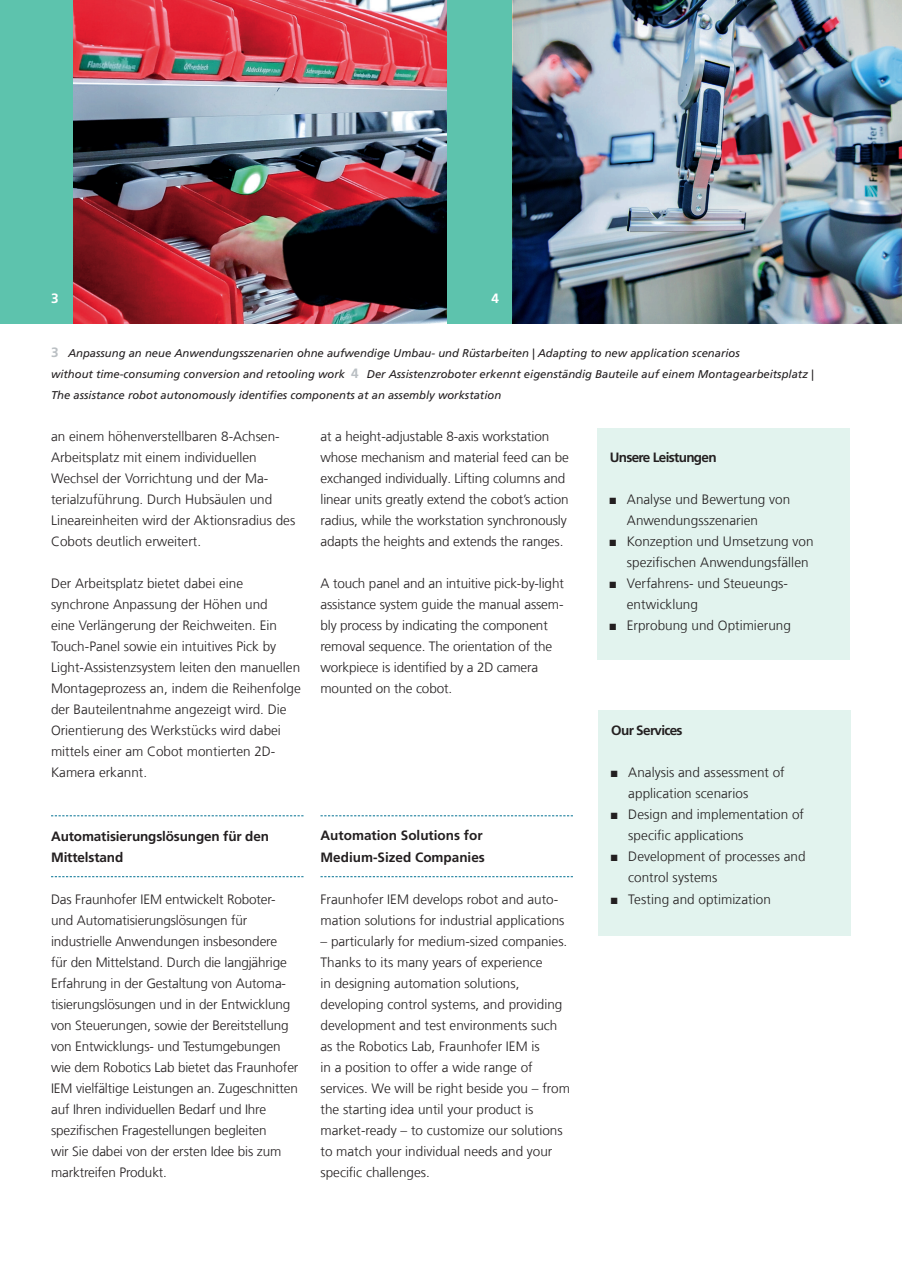
<style>
.page{position:relative;width:902px;height:1272px;background:#fff}
.page>*{position:absolute;margin:0;border:0;box-sizing:border-box;transform-origin:0 0}
.t1{font:300 13.5px/21px "Frutiger LT Com";color:#231f20}
.t2{font:700 13.5px/21px "Frutiger LT Com";letter-spacing:-.01em;color:#231f20}
.t3{font:700 13.5px "Frutiger LT Com";letter-spacing:-.05em;color:#231f20}
.t4{font:700 13.5px "Frutiger LT Com";color:#fff}
.t5{font:italic 11.25px/21px "Frutiger LT Com";color:#231f20}
.s1{font-weight:700;font-style:normal;font-size:13.5px;color:#babfc3}
.s2{font-family:"Arial Narrow";font-weight:400}
</style>
<div class="page">
<svg style="left:51px;top:815px;width:252px;height:1px"></svg>
<svg style="left:51px;top:876px;width:252px;height:1px"></svg>
<div style="left:0;top:0;width:901px;height:324px;background:#5dc3ad"></div>
<svg style="left:320px;top:815px;width:253px;height:1px"></svg>
<svg style="left:320px;top:876px;width:253px;height:1px"></svg>
<img style="left:513px;top:0;width:388px;height:324px">
<img style="left:73px;top:0;width:373px;height:324px">
<div style="left:598px;top:711px;width:252px;height:224px;background:#e2f3ee"></div>
<div style="left:597px;top:428px;width:252px;height:232px;background:#e2f3ee"></div>
<p class="t4" style="left:51px;top:290px;width:9px">3</p>
<p class="t4" style="left:491px;top:290px;width:9px">4</p>
<p class="t5" style="left:51px;top:343px;width:764px"><span class="s1">3</span> Anpassung an neue Anwendungsszenarien ohne aufwendige Umbau- und Rüstarbeiten | Adapting to new application scenarios<br>without time-consuming conversion and retooling work <span class="s1">4</span> Der Assistenzroboter erkennt eigenständig Bauteile auf einem Montagearbeitsplatz |<br>The assistance robot autonomously identifies components at an assembly workstation</p>
<p class="t1" style="left:51px;top:426px;width:246px">an einem höhenverstellbaren 8-Achsen-Arbeitsplatz mit einem individuellen Wechsel der Vorrichtung und der Ma&shy;terialzuführung. Durch Hubsäulen und Lineareinheiten wird der Aktionsradius des Cobots deutlich erweitert.</p>
<p class="t1" style="left:51px;top:573px;width:251px">Der Arbeitsplatz bietet dabei eine synchrone Anpassung der Höhen und<br>eine Verlängerung der Reichweiten. Ein Touch-Panel sowie ein intuitives Pick by Light-Assistenzsystem leiten den manuellen Montageprozess an, indem die Reihenfolge der Bauteilentnahme angezeigt wird. Die Orientierung des Werkstücks wird dabei mittels einer am Cobot montierten 2D-Kamera erkannt.</p>
<p class="t1" style="left:320px;top:426px;width:250px">at a height-adjustable 8-axis workstation whose mechanism and material feed can be exchanged individually. Lifting columns and linear units greatly extend the cobot’s action radius, while the workstation synchronously adapts the heights and extends the ranges.</p>
<p class="t1" style="left:320px;top:573px;width:245px">A touch panel and an intuitive pick-by-light assistance system guide the manual assem&shy;bly process by indicating the component removal sequence. The orientation of the workpiece is identified by a 2D camera mounted on the cobot.</p>
<p class="t2" style="left:51px;top:825px;width:219px">Automatisierungslösungen für den<br>Mittelstand</p>
<p class="t1" style="left:51px;top:888px;width:249px">Das Fraunhofer IEM entwickelt Roboter&shy;und Automatisierungslösungen für industrielle Anwendungen insbesondere<br>für den Mittelstand. Durch die langjährige Erfahrung in der Gestaltung von Automa&shy;tisierungslösungen und in der Entwicklung von Steuerungen, sowie der Bereitstellung von Entwicklungs- und Testumgebungen wie dem Robotics Lab bietet das Fraunhofer IEM vielfältige Leistungen an. Zugeschnitten auf Ihren individuellen Bedarf und Ihre spezifischen Fragestellungen begleiten<br>wir Sie dabei von der ersten Idee bis zum marktreifen Produkt.</p>
<p class="t2" style="left:320px;top:825px;width:166px">Automation Solutions for<br>Medium-Sized Companies</p>
<p class="t1" style="left:320px;top:888px;width:245px">Fraunhofer IEM develops robot and auto&shy;mation solutions for industrial applications</p>
<p class="t1" style="left:320px;top:930px;width:251px">– particularly for medium-sized companies.<br>Thanks to its many years of experience<br>in designing automation solutions, developing control systems, and providing development and test environments such as the Robotics Lab, Fraunhofer IEM is<br>in a position to offer a wide range of services. We will be right beside you – from the starting idea until your product is market-ready – to customize our solutions to match your individual needs and your specific challenges.</p>
<p class="t3" style="left:609px;top:449px;width:108px">Unsere Leistungen</p>
<p class="t1" style="left:626px;top:489px;width:165px;text-indent:-17px"><span class="s2">■</span> Analyse und Bewertung von<br>Anwendungsszenarien</p>
<p class="t1" style="left:626px;top:531px;width:188px;text-indent:-17px"><span class="s2">■</span> Konzeption und Umsetzung von spezifischen Anwendungsfällen</p>
<p class="t1" style="left:626px;top:573px;width:163px;text-indent:-17px"><span class="s2">■</span> Verfahrens- und Steueungs&shy;entwicklung</p>
<p class="t1" style="left:609px;top:615px;width:182px"><span class="s2">■</span> Erprobung und Optimierung</p>
<p class="t3" style="left:611px;top:722px;width:73px">Our Services</p>
<p class="t1" style="left:628px;top:762px;width:158px;text-indent:-17px"><span class="s2">■</span> Analysis and assessment of application scenarios</p>
<p class="t1" style="left:628px;top:804px;width:177px;text-indent:-17px"><span class="s2">■</span> Design and implementation of specific applications</p>
<p class="t1" style="left:628px;top:846px;width:179px;text-indent:-17px"><span class="s2">■</span> Development of processes and control systems</p>
<p class="t1" style="left:611px;top:888px;width:161px"><span class="s2">■</span> Testing and optimization</p>
</div>
